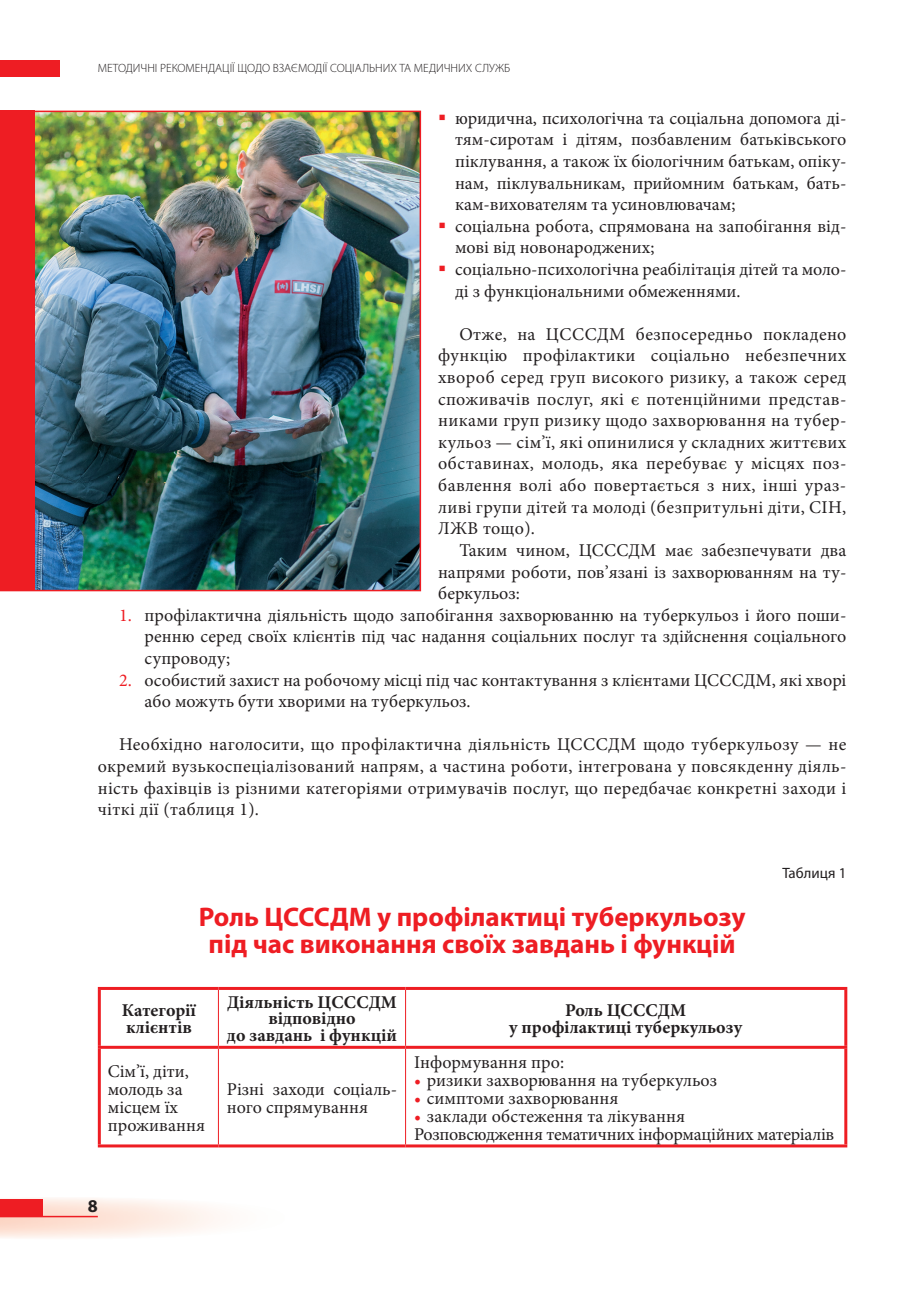
<style>
.page{position:relative;width:906px;height:1289px;background:#fff}
.page>*{position:absolute;margin:0;border:0;box-sizing:border-box;transform-origin:0 0}
.t1{font:700 27px/27px "Myriad Pro";color:#ee1d23;text-align:center}
.t2{font:18px/21.6px "Minion Pro";color:#231f20}
.t3{font:700 18px/16.5px "Minion Pro";color:#231f20;text-align:center}
.t4{font:700 18px "Myriad Pro";color:#231f20}
.t5{font:15px "Myriad Pro";color:#231f20}
.t6{font:300 12px "Myriad Pro";color:#231f20}
.s1{color:#ee1d23}
</style>
<div class="page">
<hr style="left:98px;top:1048px;width:3px;height:96px;background:#ee1d23">
<hr style="left:844px;top:1048px;width:3px;height:96px;background:#ee1d23">
<hr style="left:218px;top:1048px;width:1px;height:96px;background:#ee1d23">
<hr style="left:405px;top:1048px;width:1px;height:96px;background:#ee1d23">
<hr style="left:98px;top:986px;width:120px;height:3px;background:#ee1d23">
<hr style="left:98px;top:989px;width:3px;height:56px;background:#ee1d23">
<hr style="left:218px;top:986px;width:187px;height:3px;background:#ee1d23">
<hr style="left:405px;top:986px;width:442px;height:3px;background:#ee1d23">
<hr style="left:844px;top:989px;width:3px;height:56px;background:#ee1d23">
<hr style="left:218px;top:989px;width:1px;height:56px;background:#ee1d23">
<hr style="left:405px;top:989px;width:1px;height:56px;background:#ee1d23">
<hr style="left:98px;top:1045px;width:120px;height:3px;background:#ee1d23">
<hr style="left:218px;top:1045px;width:187px;height:3px;background:#ee1d23">
<hr style="left:405px;top:1045px;width:442px;height:3px;background:#ee1d23">
<hr style="left:98px;top:1144px;width:120px;height:3px;background:#ee1d23">
<hr style="left:218px;top:1144px;width:187px;height:3px;background:#ee1d23">
<hr style="left:405px;top:1144px;width:442px;height:3px;background:#ee1d23">
<img style="left:34px;top:114px;width:384px;height:474px">
<div style="left:0;top:111px;width:34px;height:480px;background:#ee1d23"></div>
<hr style="left:0;top:1215px;width:98px;height:2px;background:#ee1d23">
<div style="left:0;top:1199px;width:43px;height:16px;background:#ee1d23"></div>
<div style="left:0;top:60px;width:60px;height:17px;background:#ee1d23"></div>
<p class="t6" style="left:98px;top:61px;width:414px">МЕТОДИЧНІ РЕКОМЕНДАЦІЇ ЩОДО ВЗАЄМОДІЇ СОЦІАЛЬНИХ ТА МЕДИЧНИХ СЛУЖБ</p>
<p class="t2" style="left:455px;top:107px;width:393px;text-align:justify;text-indent:-17px"><span class="s1">▪</span> юридична, психологічна та соціальна допомога ді&shy;тям-сиротам і дітям, позбавленим бать ківського піклування, а також їх біологічним батькам, опіку&shy;нам, піклувальникам, прийомним батькам, бать&shy;кам-вихователям та усиновлювачам;</p>
<p class="t2" style="left:455px;top:215px;width:393px;text-indent:-17px"><span class="s1">▪</span> соціальна робота, спрямована на запобігання від&shy;мові від новонароджених;</p>
<p class="t2" style="left:455px;top:258px;width:393px;text-indent:-17px"><span class="s1">▪</span> соціально-психологічна реабілітація дітей та моло&shy;ді з функціональними обмеженнями.</p>
<p class="t2" style="left:438px;top:323px;width:410px;text-align:justify;text-indent:21px">Отже, на цСССДМ безпосередньо покладено функцію профілактики соціально небезпечних хвороб серед груп високого ризику, а також серед споживачів послуг, які є потенційними представ&shy;никами груп ризику щодо захворювання на тубер&shy;кульоз — сім’ї, які опинилися у складних життєвих обставинах, молодь, яка перебуває у місцях поз&shy;бавлення волі або повертається з них, інші ураз&shy;ливі групи дітей та молоді (безпритульні діти, СІН, ЛжВ тощо).</p>
<p class="t2" style="left:438px;top:539px;width:410px;text-align:justify;text-indent:21px">Таким чином, цСССДМ має забезпечувати два напрями роботи, пов’язані із захворюванням на ту&shy;беркульоз:</p>
<p class="t2" style="left:145px;top:604px;width:703px;text-align:justify;text-indent:-26px"><span class="s1">1.</span> профілактична діяльність щодо запобігання захворюванню на туберкульоз і його поши&shy;ренню серед своїх клієнтів під час надання соціальних послуг та здійснення соціального супроводу;</p>
<p class="t2" style="left:145px;top:669px;width:703px;text-indent:-26px"><span class="s1">2.</span> особистий захист на робочому місці під час контактування з клієнтами цСССДМ, які хворі або можуть бути хворими на туберкульоз.</p>
<p class="t2" style="left:98px;top:734px;width:750px;text-align:justify;text-indent:21px">Необхідно наголосити, що профілактична діяльність цСССДМ щодо туберкульозу — не окремий вузькоспеціалізований напрям, а частина роботи, інтегрована у повсякденну діяль&shy;ність фахівців із різними категоріями отримувачів послуг, що передбачає конкретні заходи і чіткі дії (таблиця 1).</p>
<h1 class="t1" style="left:199px;top:902px;width:548px">Роль ЦСССДМ у профілактиці туберкульозу під час виконання своїх завдань і функцій</h1>
<p class="t5" style="left:782px;top:863px;width:66px">Таблиця 1</p>
<p class="t3" style="left:122px;top:1001px;width:75px;text-align:left">Категорії клієнтів</p>
<p class="t3" style="left:227px;top:993px;width:172px">Діяльність ЦСССДМ відповідно<br>до завдань і функцій</p>
<p class="t3" style="left:509px;top:1001px;width:234px">Роль ЦСССДМ<br>у профілактиці туберкульозу</p>
<p class="t2" style="left:108px;top:1061px;width:99px;line-height:18px">Сім’ї, діти, молодь за місцем їх проживання</p>
<p class="t2" style="left:414px;top:1051px;width:151px">Інформування про:</p>
<p class="t2" style="left:414px;top:1069px;width:304px"><span class="s1">•</span> ризики захворювання на туберкульоз</p>
<p class="t2" style="left:414px;top:1087px;width:206px"><span class="s1">•</span> симптоми захворювання</p>
<p class="t2" style="left:414px;top:1106px;width:422px;line-height:18px"><span class="s1">•</span> заклади обстеження та лікування<br>розповсюдження тематичних інформаційних матеріалів</p>
<p class="t2" style="left:227px;top:1079px;width:172px;line-height:18px">різні заходи соціаль&shy;ного спря му вання</p>
<p class="t4" style="left:88px;top:1193px;width:11px">8</p>
</div>
